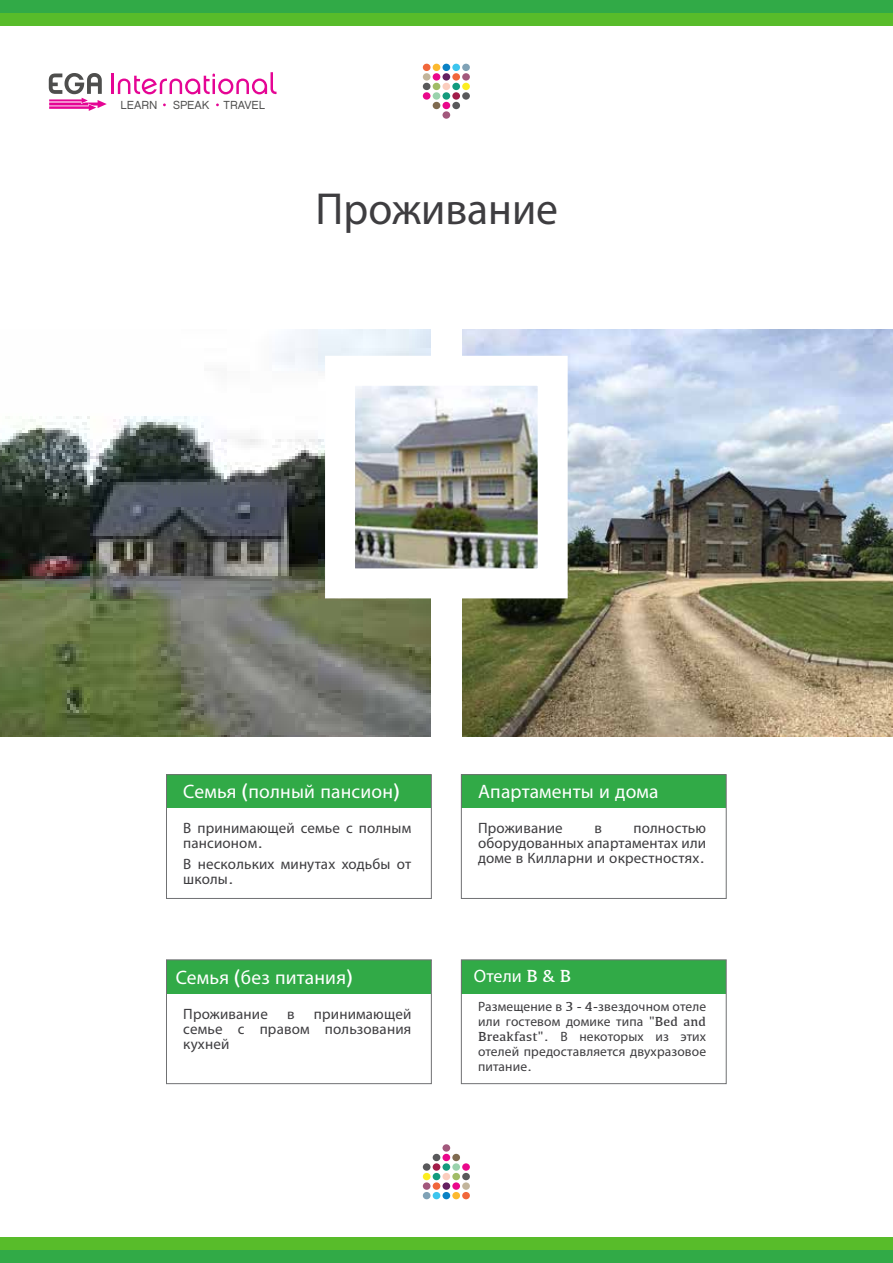
<style>
.page{position:relative;width:893px;height:1263px;background:#fff}
.page>*{position:absolute;margin:0;border:0;box-sizing:border-box;transform-origin:0 0}
.t1{font:45px "Myriad Pro";color:#3e3d40}
.t2{font:19.5px "Myriad Pro";letter-spacing:.01em;color:#fff}
.t3{font:18px "Myriad Pro";color:#fff}
.t4{font:15px/15px "Myriad Pro";letter-spacing:.01em;color:#3e3d40}
.t5{font:13.5px/15px "Myriad Pro";letter-spacing:.01em;color:#3e3d40;text-align:justify}
.t6{font:11.7px "Chalet London Nineteen Eighty";color:#4e4e4d}
.s1{font-family:"Kefa"}
</style>
<div class="page">
<div style="left:0;top:1250px;width:893px;height:13px;background:#31aa47"></div>
<div style="left:0;top:1237px;width:893px;height:13px;background:#58bc2a"></div>
<div style="left:0;top:0;width:893px;height:13px;background:#31aa47"></div>
<div style="left:0;top:13px;width:893px;height:13px;background:#58bc2a"></div>
<img style="left:0;top:330px;width:431px;height:406px">
<img style="left:462px;top:330px;width:431px;height:406px">
<img style="left:356px;top:387px;width:181px;height:180px">
<div style="left:423px;top:64px;width:7px;height:7px;background:#f1673b;border-radius:50%"></div>
<div style="left:423px;top:73px;width:7px;height:8px;background:#c2b59b;border-radius:50%"></div>
<div style="left:423px;top:83px;width:7px;height:7px;background:#59595b;border-radius:50%"></div>
<div style="left:423px;top:92px;width:7px;height:8px;background:#ea088b;border-radius:50%"></div>
<div style="left:433px;top:64px;width:7px;height:7px;background:#fcb92f;border-radius:50%"></div>
<div style="left:433px;top:73px;width:7px;height:8px;background:#ea088b;border-radius:50%"></div>
<div style="left:433px;top:83px;width:7px;height:7px;background:#a1bc67;border-radius:50%"></div>
<div style="left:433px;top:92px;width:7px;height:8px;background:#9ad2ad;border-radius:50%"></div>
<div style="left:433px;top:102px;width:7px;height:7px;background:#806b50;border-radius:50%"></div>
<div style="left:442px;top:64px;width:8px;height:7px;background:#0a81c4;border-radius:50%"></div>
<div style="left:442px;top:73px;width:8px;height:8px;background:#642060;border-radius:50%"></div>
<div style="left:442px;top:83px;width:8px;height:7px;background:#fbcdbe;border-radius:50%"></div>
<div style="left:442px;top:92px;width:8px;height:8px;background:#139b7e;border-radius:50%"></div>
<div style="left:442px;top:102px;width:8px;height:7px;background:#ea088b;border-radius:50%"></div>
<div style="left:442px;top:111px;width:8px;height:8px;background:#a2587c;border-radius:50%"></div>
<div style="left:452px;top:64px;width:8px;height:7px;background:#3dc5ee;border-radius:50%"></div>
<div style="left:452px;top:73px;width:8px;height:8px;background:#f1673b;border-radius:50%"></div>
<div style="left:452px;top:83px;width:8px;height:7px;background:#139b7e;border-radius:50%"></div>
<div style="left:452px;top:92px;width:8px;height:8px;background:#a21c49;border-radius:50%"></div>
<div style="left:452px;top:102px;width:8px;height:7px;background:#59595b;border-radius:50%"></div>
<div style="left:462px;top:64px;width:8px;height:7px;background:#80a2b6;border-radius:50%"></div>
<div style="left:462px;top:73px;width:8px;height:8px;background:#a2587c;border-radius:50%"></div>
<div style="left:462px;top:83px;width:8px;height:7px;background:#fced20;border-radius:50%"></div>
<div style="left:462px;top:92px;width:8px;height:8px;background:#59595b;border-radius:50%"></div>
<div style="left:462px;top:1192px;width:8px;height:7px;background:#f1673b;border-radius:50%"></div>
<div style="left:462px;top:1182px;width:8px;height:8px;background:#c2b59b;border-radius:50%"></div>
<div style="left:462px;top:1173px;width:8px;height:7px;background:#59595b;border-radius:50%"></div>
<div style="left:462px;top:1163px;width:8px;height:8px;background:#ea088b;border-radius:50%"></div>
<div style="left:452px;top:1192px;width:8px;height:7px;background:#fcb92f;border-radius:50%"></div>
<div style="left:452px;top:1182px;width:8px;height:8px;background:#ea088b;border-radius:50%"></div>
<div style="left:452px;top:1173px;width:8px;height:7px;background:#a1bc67;border-radius:50%"></div>
<div style="left:452px;top:1163px;width:8px;height:8px;background:#9ad2ad;border-radius:50%"></div>
<div style="left:452px;top:1154px;width:8px;height:7px;background:#806b50;border-radius:50%"></div>
<div style="left:442px;top:1192px;width:8px;height:7px;background:#0a81c4;border-radius:50%"></div>
<div style="left:442px;top:1182px;width:8px;height:8px;background:#642060;border-radius:50%"></div>
<div style="left:442px;top:1173px;width:8px;height:7px;background:#fbcdbe;border-radius:50%"></div>
<div style="left:442px;top:1163px;width:8px;height:8px;background:#139b7e;border-radius:50%"></div>
<div style="left:442px;top:1154px;width:8px;height:7px;background:#ea088b;border-radius:50%"></div>
<div style="left:442px;top:1144px;width:8px;height:8px;background:#a2587c;border-radius:50%"></div>
<div style="left:433px;top:1192px;width:7px;height:7px;background:#3dc5ee;border-radius:50%"></div>
<div style="left:433px;top:1182px;width:7px;height:8px;background:#f1673b;border-radius:50%"></div>
<div style="left:433px;top:1173px;width:7px;height:7px;background:#139b7e;border-radius:50%"></div>
<div style="left:433px;top:1163px;width:7px;height:8px;background:#a21c49;border-radius:50%"></div>
<div style="left:433px;top:1154px;width:7px;height:7px;background:#59595b;border-radius:50%"></div>
<div style="left:423px;top:1192px;width:7px;height:7px;background:#80a2b6;border-radius:50%"></div>
<div style="left:423px;top:1182px;width:7px;height:8px;background:#a2587c;border-radius:50%"></div>
<div style="left:423px;top:1173px;width:7px;height:7px;background:#fced20;border-radius:50%"></div>
<div style="left:423px;top:1163px;width:7px;height:8px;background:#59595b;border-radius:50%"></div>
<div style="left:166px;top:775px;width:265px;height:33px;background:#31aa47"></div>
<div style="left:166px;top:774px;width:266px;height:125px;border:1px solid #707173"></div>
<div style="left:166px;top:960px;width:265px;height:33px;background:#31aa47"></div>
<div style="left:166px;top:959px;width:266px;height:125px;border:1px solid #707173"></div>
<div style="left:461px;top:775px;width:265px;height:33px;background:#31aa47"></div>
<div style="left:461px;top:774px;width:266px;height:125px;border:1px solid #707173"></div>
<div style="left:461px;top:960px;width:265px;height:33px;background:#31aa47"></div>
<div style="left:461px;top:959px;width:266px;height:125px;border:1px solid #707173"></div>
<hr style="left:111px;top:74px;width:2px;height:20px;background:#e50594">
<svg style="left:118px;top:72px;width:159px;height:22px"></svg>
<svg style="left:48px;top:73px;width:59px;height:38px"></svg>
<p class="t6" style="left:120px;top:97px;width:39px">LEARN</p>
<p class="t6" style="left:173px;top:97px;width:94px">SPEAK TRAVEL</p>
<h1 class="t1" style="left:316px;top:181px;width:244px">Проживание</h1>
<h2 class="t2" style="left:183px;top:780px;width:218px">Семья <span class="s1">(</span>полный пансион<span class="s1">)</span></h2>
<p class="t4" style="left:183px;top:821px;width:230px">В принимающей семье с полным пансионом<span class="s1">.</span></p>
<p class="t4" style="left:183px;top:857px;width:230px">В нескольких минутах ходьбы от школы<span class="s1">.</span></p>
<h2 class="t2" style="left:176px;top:965px;width:178px">Семья <span class="s1">(</span>без питания<span class="s1">)</span></h2>
<p class="t4" style="left:183px;top:1006px;width:230px;text-align:justify;text-indent:131px">принимающей семье с правом пользования кухней</p>
<p class="t4" style="left:183px;top:1006px;width:86px">Проживание</p>
<p class="t4" style="left:287px;top:1006px;width:9px">в</p>
<h2 class="t2" style="left:478px;top:780px;width:182px">Апартаменты и дома</h2>
<p class="t4" style="left:478px;top:821px;width:86px">Проживание</p>
<p class="t4" style="left:594px;top:821px;width:9px">в</p>
<p class="t4" style="left:478px;top:821px;width:230px;text-align:justify;text-indent:155px">полностью оборудованных апартаментах или доме в Килларни и окрестностях<span class="s1">.</span></p>
<p class="t3" style="left:474px;top:965px;width:98px">Отели <span class="s1">B &amp; B</span></p>
<p class="t5" style="left:478px;top:998px;width:230px">Размещение в <span class="s1">3 - 4-</span>звездочном отеле или гостевом домике типа <span class="s1">"Bed and Breakfast".</span> В некоторых из этих отелей предоставляется двухразовое питание<span class="s1">.</span></p>
</div>
